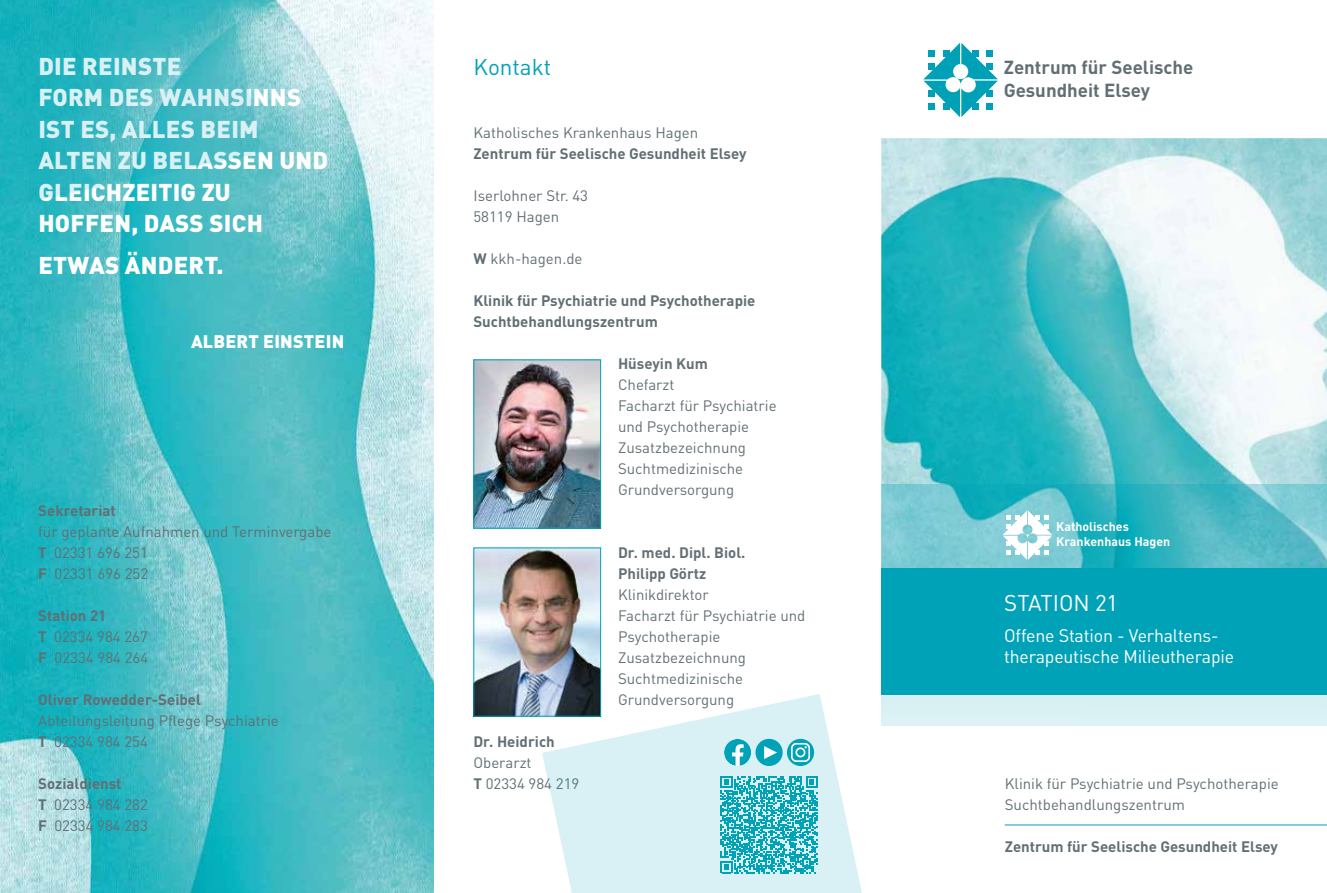
<style>
.page{position:relative;width:1327px;height:893px;background:#fff}
.page>*{position:absolute;margin:0;border:0;box-sizing:border-box;transform-origin:0 0}
.t1{font:900 24px/31.5px "DIN Pro";letter-spacing:.01em;color:#fff}
.t2{font:22.5px "DIN Pro";color:#fff}
.t3{font:22.5px "DIN Pro";color:#00a2b8}
.t4{font:700 18.75px/22.4px "DIN Pro";color:#616f74}
.t5{font:18px/21px "DIN Pro";letter-spacing:-.01em;color:#fff}
.t6{font:900 18px "DIN Pro";letter-spacing:.01em;color:#fff}
.t7{font:15px/21px "DIN Pro";color:#616f74}
.t8{font:15px/21px "DIN Pro";color:#647075}
.t9{font:700 15px/21px "DIN Pro";color:#616f74}
.t10{font:700 15px/21px "DIN Pro";color:#647075}
.t11{font:700 12.45px/14.9px "DIN Pro";color:#fff}
.s1{font-weight:700}
</style>
<div class="page">
<img style="left:475px;top:361px;width:124px;height:165px">
<div style="left:473px;top:359px;width:128px;height:169px;border:1px solid #00a2b8"></div>
<img style="left:475px;top:550px;width:124px;height:165px">
<div style="left:473px;top:548px;width:128px;height:169px;border:1px solid #00a2b8"></div>
<img style="left:881px;top:138px;width:446px;height:346px">
<svg style="left:881px;top:484px;width:446px;height:242px;background:#79cbd4"></svg>
<div style="left:881px;top:568px;width:446px;height:127px;background:#00a2b8"></div>
<svg style="left:1002px;top:510px;width:50px;height:50px"></svg>
<img style="left:0;top:0;width:434px;height:893px">
<svg style="left:542px;top:694px;width:320px;height:199px;fill:#d9f1f4"></svg>
<hr style="left:1005px;top:825px;width:322px;height:1px;background:#00a2b8">
<svg style="left:724px;top:739px;width:27px;height:27px"></svg>
<div style="left:755px;top:739px;width:27px;height:27px;background:#00a2b8;border-radius:50%"></div>
<div style="left:787px;top:739px;width:27px;height:27px;background:#00a2b8;border-radius:50%"></div>
<svg style="left:791px;top:743px;width:19px;height:19px"></svg>
<div style="left:795px;top:747px;width:10px;height:10px;border:2px solid #fff;border-radius:50%"></div>
<svg style="left:764px;top:746px;width:13px;height:13px"></svg>
<svg style="left:923px;top:43px;width:75px;height:74px"></svg>
<svg style="left:720px;top:776px;width:97px;height:97px;background:#52bfce"></svg>
<svg style="left:0;top:0;width:262px;height:212px;background:#37b7c0"></svg>
<h1 class="t1" style="left:38px;top:50px;width:291px">DIE REINSTE<br>FORM DES WAHNSINNS<br>IST ES, ALLES BEIM<br>ALTEN ZU BELASSEN UND<br>GLEICHZEITIG ZU<br>HOFFEN, DASS SICH</h1>
<h1 class="t1" style="left:38px;top:249px;width:187px">ETWAS ÄNDERT.</h1>
<p class="t6" style="left:191px;top:329px;width:155px">ALBERT EINSTEIN</p>
<p class="t9" style="left:38px;top:499px;width:79px">Sekretariat</p>
<p class="t7" style="left:38px;top:520px;width:295px">für geplante Aufnahmen und Terminvergabe<br><span class="s1">T</span> 02331 696 251<br><span class="s1">F</span> 02331 696 252</p>
<p class="t7" style="left:38px;top:604px;width:111px"><span class="s1">Station 21<br>T</span> 02334 984 267<br><span class="s1">F</span> 02334 984 264</p>
<p class="t9" style="left:38px;top:688px;width:164px">Oliver Rowedder-Seibel</p>
<p class="t7" style="left:38px;top:709px;width:242px">Abteilungsleitung Pflege Psychiatrie<br><span class="s1">T</span> 02334 984 254</p>
<p class="t7" style="left:38px;top:772px;width:111px"><span class="s1">Sozialdienst<br>T</span> 02334 984 282<br><span class="s1">F</span> 02334 984 283</p>
<h2 class="t3" style="left:473px;top:52px;width:79px">Kontakt</h2>
<p class="t7" style="left:473px;top:121px;width:226px">Katholisches Krankenhaus Hagen</p>
<p class="t9" style="left:473px;top:142px;width:275px">Zentrum für Seelische Gesundheit Elsey</p>
<p class="t7" style="left:473px;top:184px;width:116px">Iserlohner Str. 43<br>58119 Hagen</p>
<p class="t7" style="left:473px;top:247px;width:111px"><span class="s1">W</span> kkh-hagen.de</p>
<p class="t9" style="left:473px;top:289px;width:283px">Klinik für Psychiatrie und Psychotherapie<br>Suchtbehandlungszentrum</p>
<p class="t10" style="left:618px;top:352px;width:91px">Hüseyin Kum</p>
<p class="t8" style="left:618px;top:373px;width:160px">Chefarzt<br>Facharzt für Psychiatrie und Psychotherapie<br>Zusatzbezeichnung<br>Suchtmedizinische<br>Grundversorgung</p>
<p class="t9" style="left:473px;top:730px;width:83px">Dr. Heidrich</p>
<p class="t7" style="left:473px;top:751px;width:107px">Oberarzt<br><span class="s1">T</span> 02334 984 219</p>
<p class="t10" style="left:618px;top:541px;width:129px">Dr. med. Dipl. Biol.<br>Philipp Görtz</p>
<p class="t8" style="left:618px;top:583px;width:189px">Klinikdirektor<br>Facharzt für Psychiatrie und<br>Psychotherapie<br>Zusatzbezeichnung<br>Suchtmedizinische<br>Grundversorgung</p>
<p class="t4" style="left:1004px;top:56px;width:191px">Zentrum für Seelische<br>Gesundheit Elsey</p>
<p class="t11" style="left:1056px;top:519px;width:116px">Katholisches<br>Krankenhaus Hagen</p>
<h2 class="t2" style="left:1004px;top:587px;width:115px">STATION 21</h2>
<p class="t5" style="left:1004px;top:624px;width:231px">Offene Station - Verhaltens&shy;therapeutische Milieutherapie</p>
<p class="t7" style="left:1005px;top:772px;width:275px">Klinik für Psychiatrie und Psychotherapie<br>Suchtbehandlungszentrum</p>
<p class="t9" style="left:1005px;top:835px;width:275px">Zentrum für Seelische Gesundheit Elsey</p>
</div>
